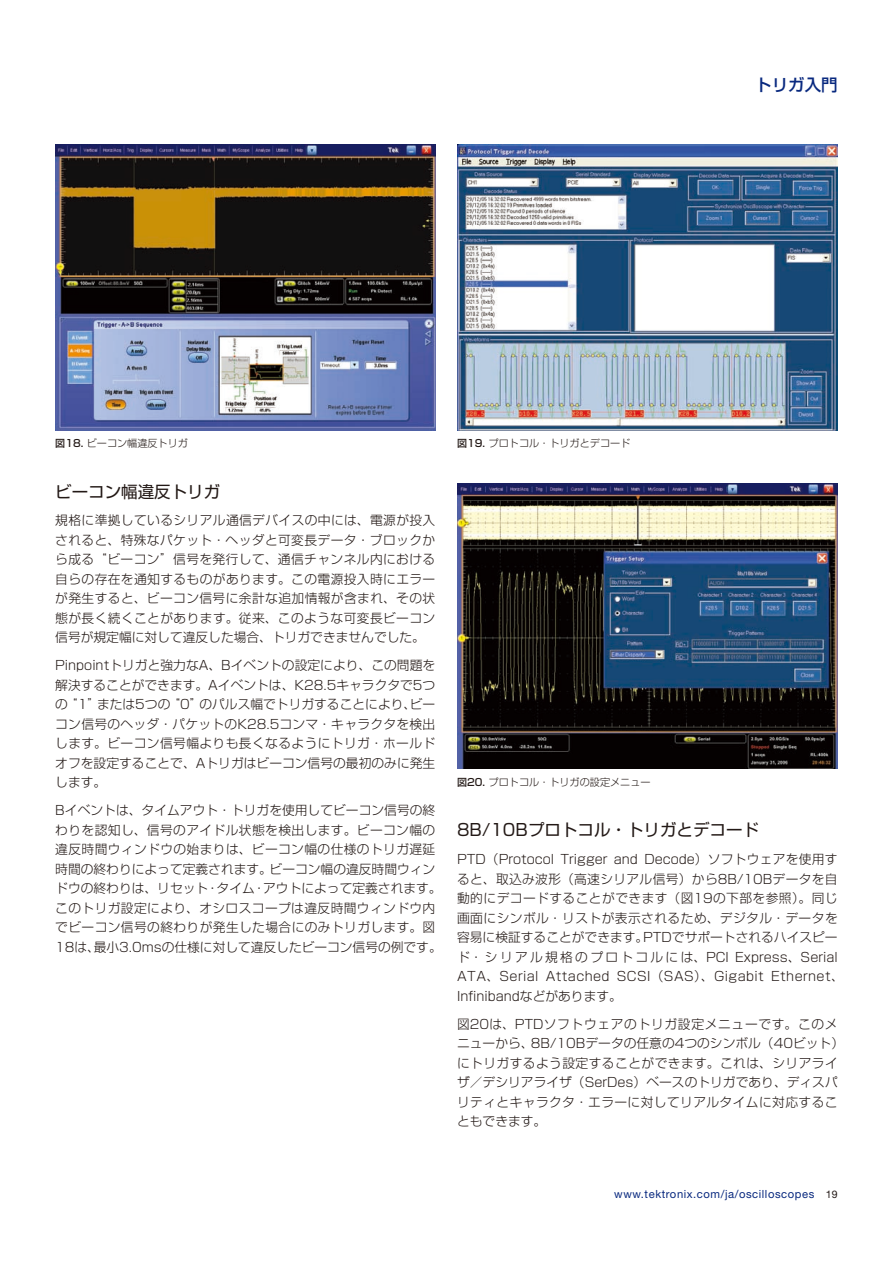
<style>
.page{position:relative;width:893px;height:1263px;background:#fff}
.page>*{position:absolute;margin:0;border:0;box-sizing:border-box;transform-origin:0 0}
.t1{font:16.5px "Shin Go Pro";color:#231916}
.t2{font:500 16.5px "Shin Go Pro";color:#09297f}
.t3{font:300 12.75px/19.5px "Shin Go Pro";letter-spacing:.02em;color:#231916}
.t4{font:11.25px "Helvetica Neue";letter-spacing:.05em;color:#09297f}
.t5{font:300 10.2px "Shin Go Pro";color:#231916}
.s1{font-weight:500}
.s2{font-size:10.5px;color:#231916}
</style>
<div class="page">
<img style="left:55px;top:145px;width:381px;height:285px">
<img style="left:457px;top:145px;width:381px;height:285px">
<img style="left:457px;top:483px;width:381px;height:286px">
<p class="t2" style="left:755px;top:71px;width:84px">トリガ入門</p>
<p class="t5" style="left:55px;top:435px;width:134px"><span class="s1">図18.</span> ビーコン幅違反トリガ</p>
<p class="t5" style="left:457px;top:435px;width:175px"><span class="s1">図19.</span> プロトコル・トリガとデコード</p>
<p class="t1" style="left:55px;top:478px;width:167px">ビーコン幅違反トリガ</p>
<p class="t3" style="left:55px;top:509px;width:382px;text-align:justify">規格に準拠しているシリアル通信デバイスの中には、電源が投入されると、特殊なパケット・ヘッダと可変長データ・ブロックから成る“ビーコン”信号を発行して、通信チャンネル内における自らの存在を通知するものがあります。この電源投入時にエラーが発生すると、ビーコン信号に余計な追加情報が含まれ、その状態が長く続くことがあります。従来、このような可変長ビーコン信号が規定幅に対して違反した場合、トリガできませんでした。</p>
<p class="t3" style="left:55px;top:654px;width:382px;text-align:justify">Pinpointトリガと強力なA、Bイベントの設定により、この問題を解決することができます。Aイベントは、K28.5キャラクタで5つの“1”または5つの“0”のパルス幅でトリガすることにより、ビーコン信号のヘッダ・パケットのK28.5コンマ・キャラクタを検出します。ビーコン信号幅よりも長くなるようにトリガ・ホールドオフを設定することで、Aトリガはビーコン信号の最初のみに発生します。</p>
<p class="t3" style="left:55px;top:799px;width:388px">Bイベントは、タイムアウト・トリガを使用してビーコン信号の終わりを認知し、信号のアイドル状態を検出します。ビーコン幅の違反時間ウィンドウの始まりは、ビーコン幅の仕様のトリガ遅延時間の終わりによって定義されます。ビーコン幅の違反時間ウィンドウの終わりは、リセット・タイム・アウトによって定義されます。このトリガ設定により、オシロスコープは違反時間ウィンドウ内でビーコン信号の終わりが発生した場合にのみトリガします。図18は、最小3.0msの仕様に対して違反したビーコン信号の例です。</p>
<p class="t5" style="left:457px;top:774px;width:195px"><span class="s1">図20.</span> プロトコル・トリガの設定メニュー</p>
<p class="t1" style="left:457px;top:816px;width:303px">8B/10Bプロトコル・トリガとデコード</p>
<p class="t3" style="left:457px;top:848px;width:388px">PTD（Protocol Trigger and Decode）ソフトウェアを使用すると、取込み波形（高速シリアル信号）から8B/10Bデータを自動的にデコードすることができます（図19の下部を参照）。同じ画面にシンボル・リストが表示されるため、デジタル・データを容易に検証することができます。PTDでサポートされるハイスピード・シリアル規格のプロトコルには、PCI Express、Serial ATA、Serial Attached SCSI（SAS）、Gigabit Ethernet、Infinibandなどがあります。</p>
<p class="t3" style="left:457px;top:1012px;width:388px">図20は、PTDソフトウェアのトリガ設定メニューです。このメニューから、8B/10Bデータの任意の4つのシンボル（40ビット）にトリガするよう設定することができます。これは、シリアライザ／デシリアライザ（SerDes）ベースのトリガであり、ディスパリティとキャラクタ・エラーに対してリアルタイムに対応することもできます。</p>
<p class="t4" style="left:614px;top:1187px;width:225px">www.tektronix.com/ja/oscilloscopes <span class="s2">19</span></p>
</div>
